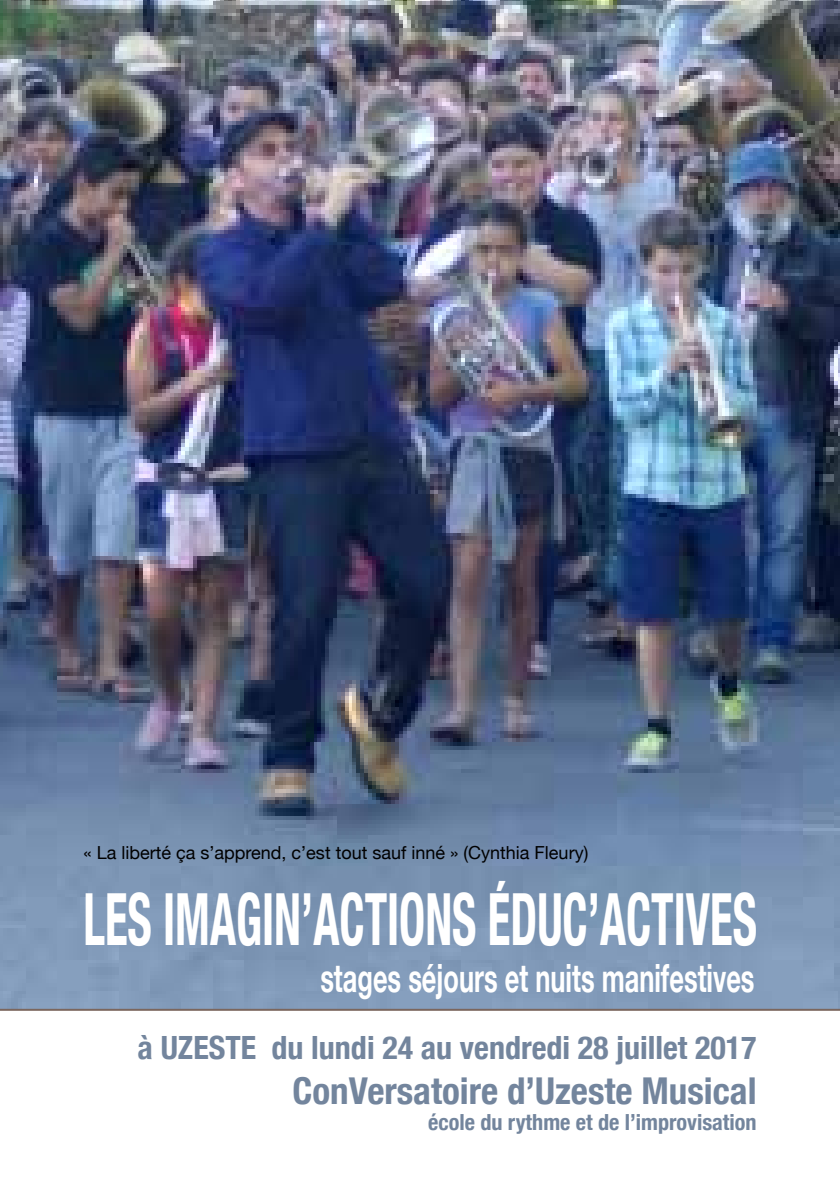
<style>
.page{position:relative;width:840px;height:1191px;background:#fff}
.page>*{position:absolute;margin:0;border:0;box-sizing:border-box;transform-origin:0 0}
.t1{font:700 condensed 72px "Helvetica Neue";color:#fff;scale:.65 1}
.t2{font:700 39px "Helvetica Neue";color:#fff;scale:.65 1}
.t3{font:700 condensed 37px "Helvetica Neue";color:#73859d}
.t4{font:700 condensed 32px "Helvetica Neue";color:#73859d}
.t5{font:700 condensed 22.2px "Helvetica Neue";color:#73859d}
.t6{font:18px "Helvetica Neue";color:#000}
</style>
<div class="page">
<img style="left:0;top:0;width:839px;height:1010px">
<p class="t6" style="left:83px;top:841px;width:506px">« La liberté ça s’apprend, c’est tout sauf inné » (Cynthia Fleury)</p>
<h1 class="t1" style="left:83px;top:875px;width:1037px">Les imagin’actions éduc’actives</h1>
<h2 class="t2" style="left:320px;top:953px;width:669px">stages séjours et nuits manifestives</h2>
<h3 class="t4" style="left:137px;top:1028px;width:72px">à UZESTE</h3>
<h3 class="t4" style="left:271px;top:1028px;width:486px">du lundi 24 au vendredi 28 juillet 2017</h3>
<h3 class="t3" style="left:292px;top:1068px;width:465px">ConVersatoire d’Uzeste Musical</h3>
<p class="t5" style="left:428px;top:1109px;width:330px">école du rythme et de l’improvisation</p>
</div>
